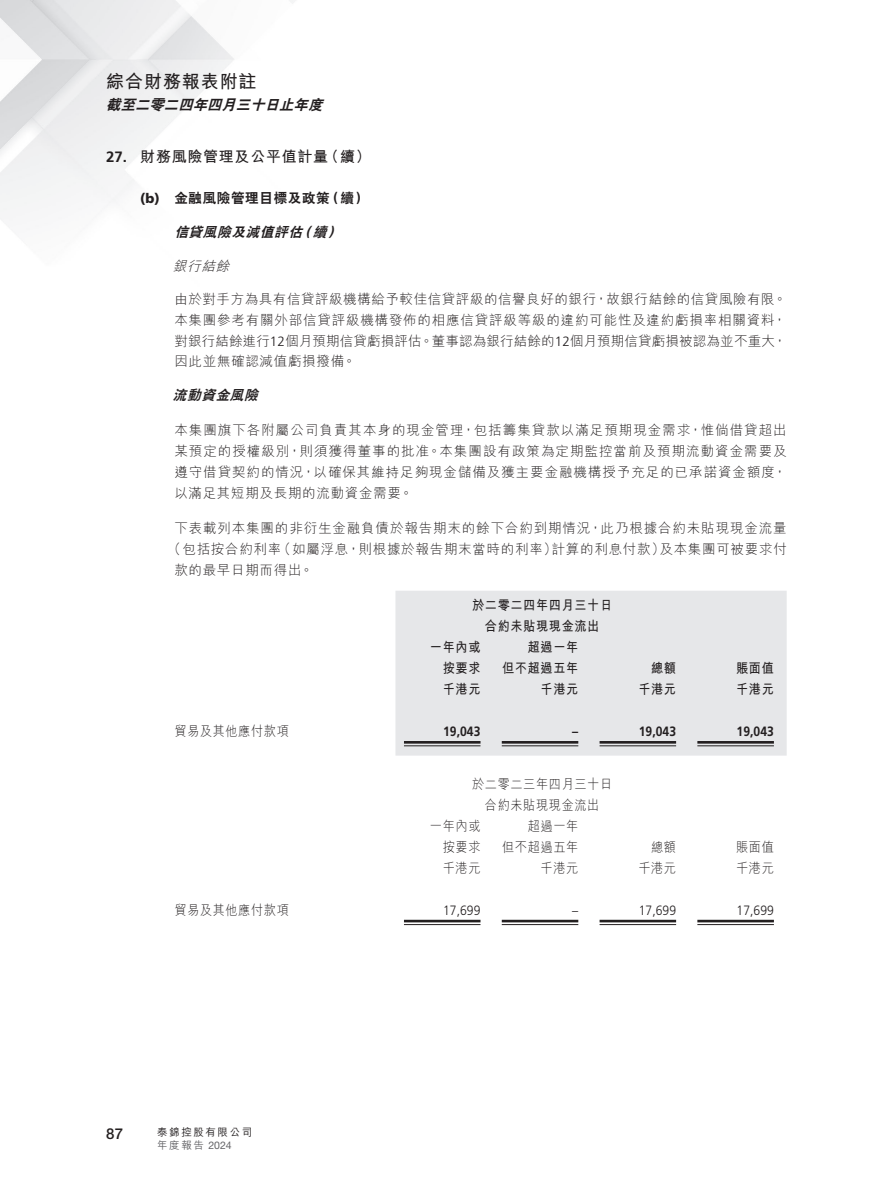
<style>
.page{position:relative;width:893px;height:1191px;background:#fff}
.page>*{position:absolute;margin:0;border:0;box-sizing:border-box;transform-origin:0 0}
.t1{font:700 18px "M Hei HK";letter-spacing:.05em;color:#231f20}
.t2{font:700 15px "M Hei HK";letter-spacing:.05em;color:#231f20}
.t3{font:700 15px "Frutiger LT Std";color:#231f20}
.t4{font:500 15px "Helvetica Neue LT Std";color:#231f20}
.t5{font:italic 800 14.25px "C Hei 2 HK";color:#231f20}
.t6{font:300 13.5px/21px "M Hei HK";letter-spacing:.055em;color:#231f20;text-align:justify}
.t7{font:300 13.5px "M Hei HK";letter-spacing:.055em;color:#231f20;scale:.9 1}
.t8{font:700 13.5px "M Hei HK";letter-spacing:.055em;color:#231f20;scale:.9 1}
.t9{font:700 13.5px "Frutiger LT Std";letter-spacing:.005em;color:#231f20;scale:.9 1}
.t10{font:300 13.5px "Frutiger LT Std";letter-spacing:.005em;color:#231f20;scale:.9 1}
.t11{font:italic 800 13.5px "C Hei 2 HK";color:#231f20}
.t12{font:800 13.5px "C Hei 2 HK";letter-spacing:.05em;color:#231f20}
.t13{font:italic 300 13.5px "M Hei HK";color:#231f20}
.t14{font:900 13.5px "Frutiger LT Std";color:#231f20}
.t15{font:500 10.5px/13.5px "M Hei HK";letter-spacing:.15em;color:#231f20}
.s1{font-family:"Frutiger LT Std"}
.s2{color:#636366}
.s3{font-family:"Helvetica Neue LT Std";font-weight:400;color:#636366}
</style>
<div class="page">
<div style="left:395px;top:590px;width:392px;height:165px;background:#e6e7e9"></div>
<hr style="left:404px;top:741px;width:76px;height:2px;background:#231f20">
<hr style="left:404px;top:745px;width:76px;height:1px;background:#231f20">
<hr style="left:502px;top:741px;width:76px;height:2px;background:#231f20">
<hr style="left:502px;top:745px;width:76px;height:1px;background:#231f20">
<hr style="left:600px;top:741px;width:76px;height:2px;background:#231f20">
<hr style="left:600px;top:745px;width:76px;height:1px;background:#231f20">
<hr style="left:697px;top:741px;width:77px;height:2px;background:#231f20">
<hr style="left:697px;top:745px;width:77px;height:1px;background:#231f20">
<hr style="left:404px;top:919px;width:76px;height:3px;background:#231f20">
<hr style="left:404px;top:924px;width:76px;height:1px;background:#231f20">
<hr style="left:502px;top:919px;width:76px;height:3px;background:#231f20">
<hr style="left:502px;top:924px;width:76px;height:1px;background:#231f20">
<hr style="left:600px;top:919px;width:76px;height:3px;background:#231f20">
<hr style="left:600px;top:924px;width:76px;height:1px;background:#231f20">
<hr style="left:697px;top:919px;width:77px;height:3px;background:#231f20">
<hr style="left:697px;top:924px;width:77px;height:1px;background:#231f20">
<h1 class="t1" style="left:106px;top:69px;width:152px">綜合財務報表附註</h1>
<p class="t5" style="left:106px;top:97px;width:221px">截至二零二四年四月三十日止年度</p>
<p class="t3" style="left:106px;top:148px;width:22px">27.</p>
<p class="t2" style="left:140px;top:146px;width:189px">財務風險管理及公平值計量</p>
<p class="t2" style="left:324px;top:146px;width:49px">（續(</p>
<p class="t14" style="left:140px;top:190px;width:21px">b( )</p>
<p class="t12" style="left:174px;top:191px;width:157px">金融風險管理目標及政策</p>
<p class="t12" style="left:326px;top:191px;width:44px">（續(</p>
<p class="t11" style="left:174px;top:225px;width:133px">信貸風險及減值評估</p>
<p class="t13" style="left:173px;top:259px;width:61px">銀行結餘</p>
<p class="t6" style="left:174px;top:289px;width:614px">由於對手方為具有信貸評級機構給予較佳信貸評級的信譽良好的銀行，故銀行結餘的信貸風險有限。本集團參考有關外部信貸評級機構發佈的相應信貸評級等級的違約可能性及違約虧損率相關資料，對銀行結餘進行<span class="s1">12</span>個月預期信貸虧損評估。董事認為銀行結餘的<span class="s1">12</span>個月預期信貸虧損被認為並不重大，因此並無確認減值虧損撥備。</p>
<p class="t11" style="left:173px;top:388px;width:90px">流動資金風險</p>
<p class="t6" style="left:174px;top:419px;width:614px">本集團旗下各附屬公司負責其本身的現金管理，包括籌集貸款以滿足預期現金需求，惟倘借貸超出某預定的授權級別，則須獲得董事的批准。本集團設有政策為定期監控當前及預期流動資金需要及遵守借貸契約的情況，以確保其維持足夠現金儲備及獲主要金融機構授予充足的已承諾資金額度，以滿足其短期及長期的流動資金需要。</p>
<p class="t6" style="left:174px;top:517px;width:614px;text-align:right">下表載列本集團的非衍生金融負債於報告期末的餘下合約到期情況，此乃根據合約未貼現現金流量及本集團可被要求付</p>
<p class="t11" style="left:313px;top:225px;width:19px">續</p>
<p class="t11" style="left:298px;top:225px;width:19px">（</p>
<p class="t11" style="left:327px;top:225px;width:19px">(</p>
<p class="t6" style="left:174px;top:538px;width:141px;text-indent:-7px">（包括按合約利率<br>款的最早日期而得出。</p>
<p class="t6" style="left:277px;top:538px;width:281px">（如屬浮息，則根據於報告期末當時的利率）</p>
<p class="t6" style="left:552px;top:538px;width:115px">計算的利息付款）</p>
<p class="t7" style="left:174px;top:724px;width:129px">貿易及其他應付款項</p>
<p class="t8" style="left:472px;top:595px;width:157px">於二零二四年四月三十日</p>
<p class="t8" style="left:485px;top:616px;width:129px">合約未貼現現金流出</p>
<p class="t8" style="left:430px;top:637px;width:58px">一年內或</p>
<p class="t8" style="left:443px;top:658px;width:43px">按要求</p>
<p class="t8" style="left:528px;top:637px;width:58px">超過一年</p>
<p class="t8" style="left:502px;top:658px;width:86px">但不超過五年</p>
<p class="t8" style="left:651px;top:658px;width:29px">總額</p>
<p class="t8" style="left:736px;top:658px;width:43px">賬面值</p>
<p class="t8" style="left:443px;top:679px;width:43px">千港元</p>
<p class="t8" style="left:541px;top:679px;width:43px">千港元</p>
<p class="t8" style="left:638px;top:679px;width:43px">千港元</p>
<p class="t8" style="left:736px;top:679px;width:43px">千港元</p>
<p class="t9" style="left:443px;top:723px;width:43px">19,043</p>
<p class="t9" style="left:572px;top:723px;width:8px">–</p>
<p class="t9" style="left:639px;top:723px;width:43px">19,043</p>
<p class="t9" style="left:737px;top:723px;width:43px">19,043</p>
<p class="t7" style="left:174px;top:903px;width:129px">貿易及其他應付款項</p>
<p class="t7" style="left:472px;top:777px;width:157px">於二零二三年四月三十日</p>
<p class="t7" style="left:485px;top:798px;width:129px">合約未貼現現金流出</p>
<p class="t7" style="left:430px;top:819px;width:58px">一年內或</p>
<p class="t7" style="left:443px;top:840px;width:43px">按要求</p>
<p class="t7" style="left:528px;top:819px;width:58px">超過一年</p>
<p class="t7" style="left:502px;top:840px;width:86px">但不超過五年</p>
<p class="t7" style="left:651px;top:840px;width:29px">總額</p>
<p class="t7" style="left:736px;top:840px;width:43px">賬面值</p>
<p class="t7" style="left:443px;top:861px;width:43px">千港元</p>
<p class="t7" style="left:541px;top:861px;width:43px">千港元</p>
<p class="t7" style="left:638px;top:861px;width:43px">千港元</p>
<p class="t7" style="left:736px;top:861px;width:43px">千港元</p>
<p class="t10" style="left:443px;top:902px;width:43px">17,699</p>
<p class="t10" style="left:572px;top:902px;width:8px">–</p>
<p class="t10" style="left:639px;top:902px;width:43px">17,699</p>
<p class="t10" style="left:737px;top:902px;width:43px">17,699</p>
<p class="t4" style="left:106px;top:1124px;width:18px">87</p>
<p class="t15" style="left:157px;top:1124px;width:97px">泰錦控股有限公司<span class="s2">年度報告</span> <span class="s3">2024</span></p>
</div>
